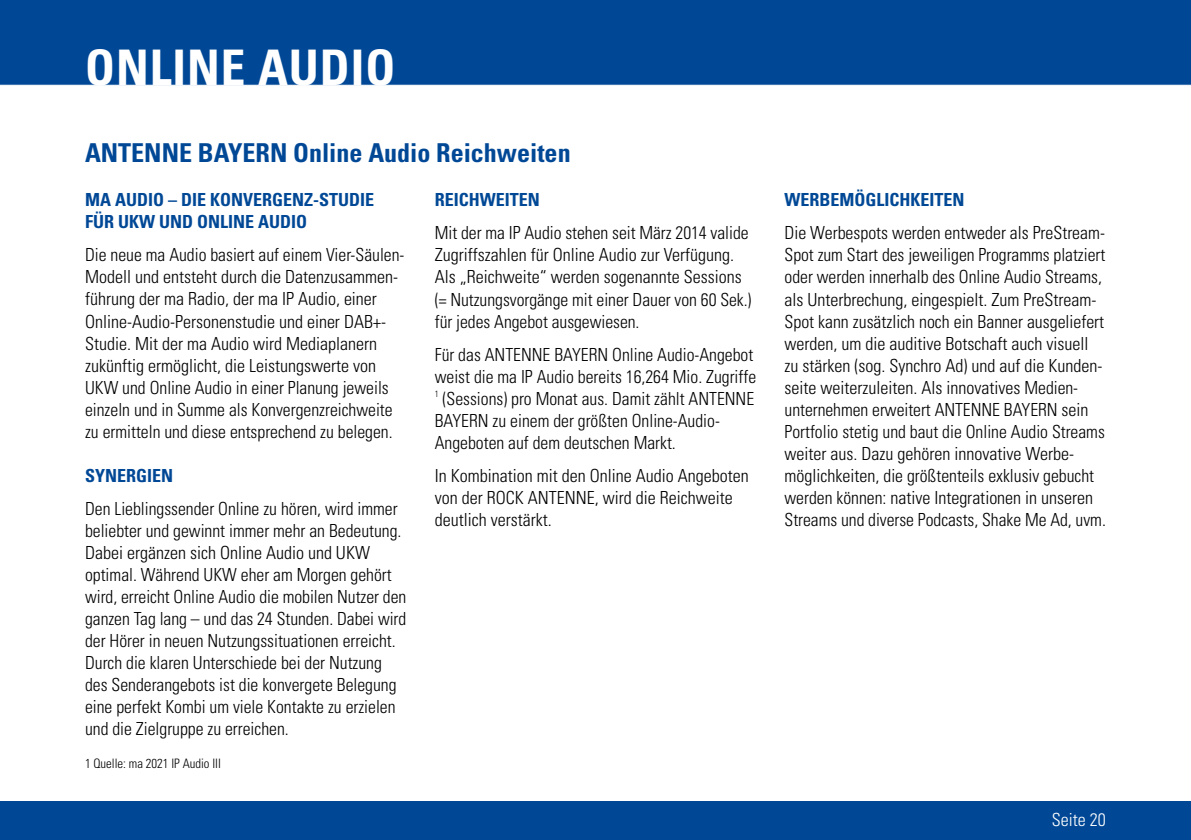
<style>
.page{position:relative;width:1191px;height:840px;background:#fff}
.page>*{position:absolute;margin:0;border:0;box-sizing:border-box;transform-origin:0 0}
.t1{font:700 condensed 49px "Univers";letter-spacing:.02em;color:#fff}
.t2{font:700 condensed 26px "Univers";color:#004896}
.t3{font:300 condensed 18px/22px "Univers";color:#000}
.t4{font:700 condensed 18px/22px "Univers";color:#004896}
.t5{font:300 condensed 18px "Univers";color:#fff}
.t6{font:300 condensed 13px "Univers";color:#000}
</style>
<div class="page">
<div style="left:0;top:0;width:1191px;height:86px;background:#004896"></div>
<div style="left:0;top:800px;width:1191px;height:39px;background:#004896"></div>
<h1 class="t1" style="left:85px;top:38px;width:312px">ONLINE AUDIO</h1>
<h2 class="t2" style="left:85px;top:137px;width:487px">ANTENNE BAYERN Online Audio Reichweiten</h2>
<p class="t4" style="left:85px;top:189px;width:291px">MA AUDIO – DIE KONVERGENZ-STUDIE<br>FÜR UKW UND ONLINE AUDIO</p>
<p class="t3" style="left:85px;top:244px;width:321px">Die neue ma Audio basiert auf einem Vier-Säulen-Modell und entsteht durch die Datenzusammen&shy;führung der ma Radio, der ma IP Audio, einer Online-Audio-Personenstudie und einer DAB+- Studie. Mit der ma Audio wird Mediaplanern zukünftig ermöglicht, die Leistungswerte von UKW und Online Audio in einer Planung jeweils einzeln und in Summe als Konvergenzreichweite zu ermitteln und diese entsprechend zu belegen.</p>
<p class="t4" style="left:85px;top:464px;width:90px">SYNERGIEN</p>
<p class="t3" style="left:85px;top:497px;width:323px">Den Lieblingssender Online zu hören, wird immer beliebter und gewinnt immer mehr an Bedeutung.<br>Dabei ergänzen sich Online Audio und UKW optimal. Während UKW eher am Morgen gehört wird, erreicht Online Audio die mobilen Nutzer den ganzen Tag lang – und das 24 Stunden. Dabei wird der Hörer in neuen Nutzungssituationen erreicht.<br>Durch die klaren Unterschiede bei der Nutzung des Senderangebots ist die konvergete Belegung eine perfekt Kombi um viele Kontakte zu erzielen und die Zielgruppe zu erreichen.</p>
<p class="t6" style="left:85px;top:755px;width:137px">1 Quelle: ma 2021 IP Audio III</p>
<p class="t4" style="left:435px;top:189px;width:107px">REICHWEITEN</p>
<p class="t3" style="left:435px;top:222px;width:318px">Mit der ma IP Audio stehen seit März 2014 valide Zugriffszahlen für Online Audio zur Verfügung.<br>Als „Reichweite“ werden sogenannte Sessions (= Nutzungsvorgänge mit einer Dauer von 60 Sek.) für jedes Angebot ausgewiesen.</p>
<p class="t3" style="left:435px;top:343px;width:323px">Für das ANTENNE BAYERN Online Audio-Angebot weist die ma IP Audio bereits 16,264 Mio. Zugriffe <sup>1</sup> (Sessions) pro Monat aus. Damit zählt ANTENNE BAYERN zu einem der größten Online-Audio-Angeboten auf dem deutschen Markt.</p>
<p class="t3" style="left:435px;top:464px;width:315px">In Kombination mit den Online Audio Angeboten von der ROCK ANTENNE, wird die Reichweite deutlich verstärkt.</p>
<p class="t4" style="left:784px;top:189px;width:182px">WERBEMÖGLICHKEITEN</p>
<p class="t3" style="left:784px;top:222px;width:323px">Die Werbespots werden entweder als PreStream-Spot zum Start des jeweiligen Programms platziert oder werden innerhalb des Online Audio Streams, als Unterbrechung, eingespielt. Zum PreStream-Spot kann zusätzlich noch ein Banner ausgeliefert werden, um die auditive Botschaft auch visuell zu stärken (sog. Synchro Ad) und auf die Kunden&shy;seite weiterzuleiten. Als innovatives Medien&shy;unternehmen erweitert ANTENNE BAYERN sein Portfolio stetig und baut die Online Audio Streams weiter aus. Dazu gehören innovative Werbe&shy;möglichkeiten, die größtenteils exklusiv gebucht werden können: native Integrationen in unseren Streams und diverse Podcasts, Shake Me Ad, uvm.</p>
<p class="t5" style="left:1052px;top:808px;width:55px">Seite 20</p>
</div>
